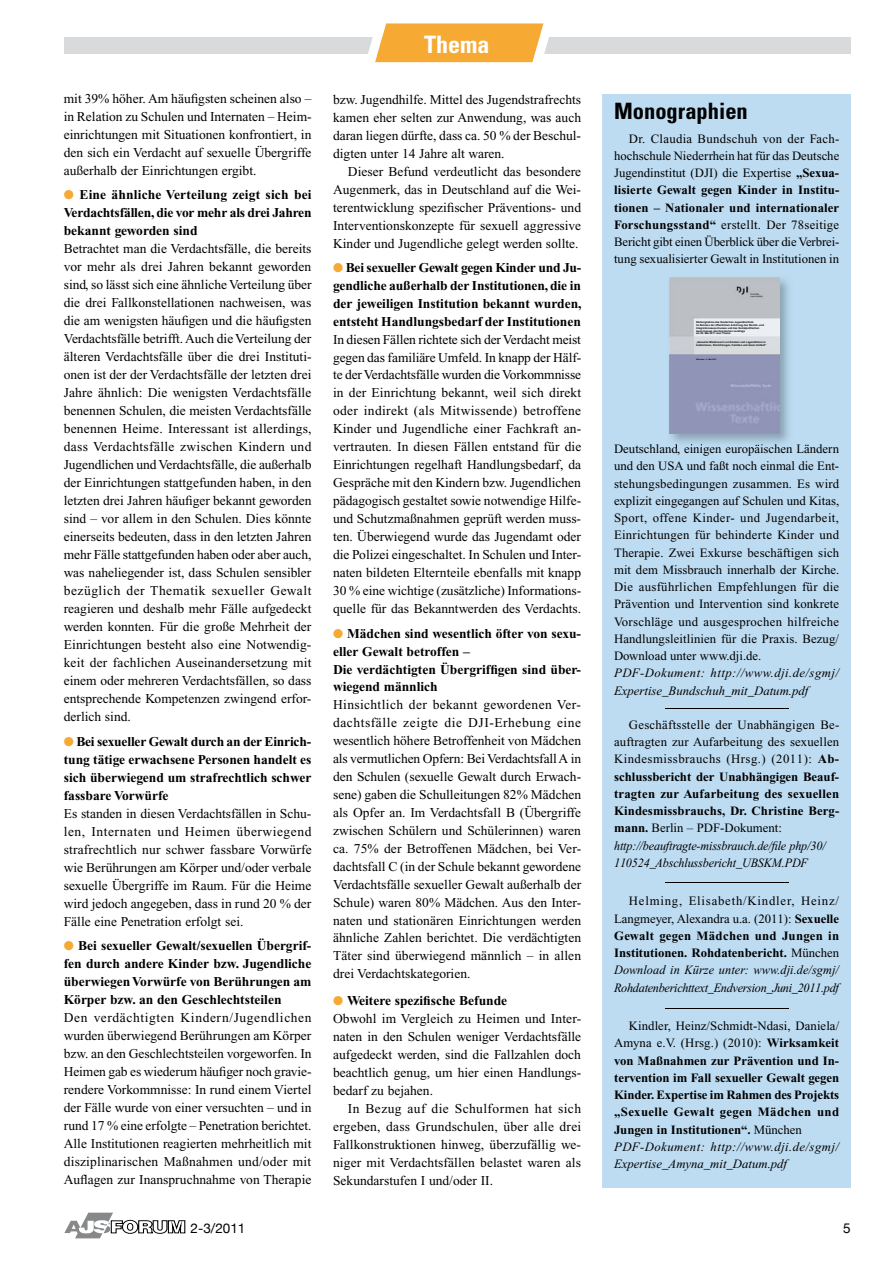
<style>
.page{position:relative;width:893px;height:1263px;background:#fff}
.page>*{position:absolute;margin:0;border:0;box-sizing:border-box;transform-origin:0 0}
.t1{font:700 condensed 24px "Univers";color:#fff}
.t2{font:700 condensed 22.5px "Univers";color:#000}
.t3{font:13.5px/18px "Times New Roman";color:#000;text-align:justify}
.t4{font:700 13.5px/18px "Times New Roman";color:#000;text-align:justify}
.t5{font:13.5px "Helvetica Neue";color:#000}
.t6{font:12.75px/17.2px "Times New Roman";letter-spacing:.005em;color:#000;text-align:justify}
.t7{font:700 12.75px/17.2px "Times New Roman";color:#000}
.t8{font:italic 12.75px/17.2px "Times New Roman";color:#000;text-align:justify;scale:.96 1}
.t9{font:italic 12.75px/17.2px "Times New Roman";color:#000}
.t10{font:700 2.55px/3px "Arial";color:#000}
.t11{font:700 2.55px/3px "Arial";color:#000}
.t12{font:700 1.8px "Arial";color:#000}
.s1{color:#f6aa34}
.s2{font-weight:700}
.s3{font-style:inherit}
.s4{font-style:italic}
.s5{font-style:normal}
.s6{font-weight:700;font-style:normal}
.s7{font-weight:400}
.s8{font-weight:400;font-style:italic}
</style>
<div class="page">
<div style="left:602px;top:94px;width:248px;height:1093px;background:#bddbf1"></div>
<img style="left:675px;top:444px;width:109px;height:3px">
<img style="left:669px;top:277px;width:111px;height:156px">
<hr style="left:665px;top:708px;width:124px;height:1px;background:#000">
<hr style="left:665px;top:882px;width:124px;height:1px;background:#000">
<hr style="left:665px;top:1009px;width:124px;height:1px;background:#000">
<svg style="left:64px;top:1212px;width:121px;height:26px"></svg>
<div style="left:64px;top:37px;width:786px;height:17px;background:#d9dadb"></div>
<svg style="left:368px;top:23px;width:181px;height:40px;background:#f6b753"></svg>
<p class="t3" style="left:64px;top:90px;width:249px">mit 39% höher. Am häufigsten scheinen also – in Relation zu Schulen und Internaten – Heim&shy;einrichtungen mit Situationen konfrontiert, in den sich ein Verdacht auf sexuelle Übergriffe außerhalb der Einrichtungen ergibt.</p>
<p class="t4" style="left:64px;top:186px;width:249px"><span class="s1">●</span> Eine ähnliche Verteilung zeigt sich bei Verdachtsfällen, die vor mehr als drei Jahren bekannt geworden sind</p>
<p class="t3" style="left:64px;top:240px;width:249px">Betrachtet man die Verdachtsfälle, die bereits vor mehr als drei Jahren bekannt geworden sind, so lässt sich eine ähnliche Verteilung über die drei Fallkonstellationen nachweisen, was die am wenigsten häufigen und die häufigsten Verdachtsfälle betrifft. Auch die Verteilung der älteren Verdachtsfälle über die drei Instituti&shy;onen ist der der Verdachtsfälle der letzten drei Jahre ähnlich: Die wenigsten Verdachtsfälle benennen Schulen, die meisten Verdachtsfälle benennen Heime. Interessant ist allerdings, dass Verdachtsfälle zwischen Kindern und Jugendlichen und Verdachtsfälle, die außerhalb der Einrichtungen stattgefunden haben, in den letzten drei Jahren häufiger bekannt geworden sind – vor allem in den Schulen. Dies könnte einerseits bedeuten, dass in den letzten Jahren mehr Fälle stattgefunden haben oder aber auch, was naheliegender ist, dass Schulen sensibler bezüglich der Thematik sexueller Gewalt reagieren und deshalb mehr Fälle aufgedeckt werden konnten. Für die große Mehrheit der Einrichtungen besteht also eine Notwendig&shy;keit der fachlichen Auseinandersetzung mit einem oder mehreren Verdachtsfällen, so dass entsprechende Kompetenzen zwingend erfor&shy;derlich sind.</p>
<p class="t4" style="left:64px;top:732px;width:249px"><span class="s1">●</span> Bei sexueller Gewalt durch an der Einrich&shy;tung tätige erwachsene Personen handelt es sich überwiegend um strafrechtlich schwer fassbare Vorwürfe</p>
<p class="t3" style="left:64px;top:804px;width:249px">Es standen in diesen Verdachtsfällen in Schu&shy;len, Internaten und Heimen überwiegend strafrechtlich nur schwer fassbare Vorwürfe wie Berührungen am Körper und/oder verbale sexuelle Übergriffe im Raum. Für die Heime wird jedoch angegeben, dass in rund 20 % der Fälle eine Penetration erfolgt sei.</p>
<p class="t4" style="left:64px;top:937px;width:249px"><span class="s1">●</span> Bei sexueller Gewalt/sexuellen Übergrif&shy;fen durch andere Kinder bzw. Jugendliche überwiegen Vorwürfe von Berührungen am Körper bzw. an den Geschlechtsteilen</p>
<p class="t3" style="left:64px;top:1009px;width:249px">Den verdächtigten Kindern/Jugendlichen wurden überwiegend Berührungen am Körper bzw. an den Geschlechtsteilen vorgeworfen. In Heimen gab es wiederum häufiger noch gravie&shy;rendere Vorkommnisse: In rund einem Viertel der Fälle wurde von einer versuchten – und in rund 17 % eine erfolgte – Penetration berichtet.<br>Alle Institutionen reagierten mehrheitlich mit disziplinarischen Maßnahmen und/oder mit Auflagen zur Inanspruchnahme von Therapie</p>
<p class="t5" style="left:191px;top:1220px;width:56px">2-3/2011</p>
<h1 class="t1" style="left:424px;top:29px;width:67px">Thema</h1>
<p class="t3" style="left:333px;top:91px;width:250px">bzw. Jugendhilfe. Mittel des Jugendstrafrechts kamen eher selten zur Anwendung, was auch daran liegen dürfte, dass ca. 50 % der Beschul&shy;digten unter 14 Jahre alt waren.</p>
<p class="t3" style="left:333px;top:162px;width:250px;text-indent:15px">Dieser Befund verdeutlicht das besondere Augenmerk, das in Deutschland auf die Wei&shy;terentwicklung spezifischer Präventions- und Interventionskonzepte für sexuell aggressive Kinder und Jugendliche gelegt werden sollte.</p>
<p class="t4" style="left:333px;top:258px;width:250px"><span class="s1">●</span> Bei sexueller Gewalt gegen Kinder und Ju&shy;gendliche außerhalb der Institutionen, die in der jeweiligen Institution bekannt wurden, entsteht Handlungsbedarf der Institutionen</p>
<p class="t3" style="left:333px;top:330px;width:250px">In diesen Fällen richtete sich der Verdacht meist gegen das familiäre Umfeld. In knapp der Hälf&shy;te der Verdachtsfälle wurden die Vorkommnisse in der Einrichtung bekannt, weil sich direkt oder indirekt (als Mitwissende) betroffene Kinder und Jugendliche einer Fachkraft an&shy;vertrauten. In diesen Fällen entstand für die Einrichtungen regelhaft Handlungsbedarf, da Gespräche mit den Kindern bzw. Jugendlichen pädagogisch gestaltet sowie notwendige Hilfe&shy;und Schutzmaßnahmen geprüft werden muss&shy;ten. Überwiegend wurde das Jugendamt oder die Polizei eingeschaltet. In Schulen und Inter&shy;naten bildeten Elternteile ebenfalls mit knapp 30 % eine wichtige (zusätzliche) Informations&shy;quelle für das Bekanntwerden des Verdachts.</p>
<p class="t4" style="left:333px;top:624px;width:250px;text-align:left"><span class="s1">●</span> Mädchen sind wesentlich öfter von sexu&shy;eller Gewalt betroffen –<br>Die verdächtigten Übergriffigen sind über&shy;wiegend männlich</p>
<p class="t3" style="left:333px;top:696px;width:250px">Hinsichtlich der bekannt gewordenen Ver&shy;dachtsfälle zeigte die DJI-Erhebung eine wesentlich höhere Betroffenheit von Mädchen als vermutlichen Opfern: Bei Verdachtsfall A in den Schulen (sexuelle Gewalt durch Erwach&shy;sene) gaben die Schulleitungen 82% Mädchen als Opfer an. Im Verdachtsfall B (Übergriffe zwischen Schülern und Schülerinnen) waren ca. 75% der Betroffenen Mädchen, bei Ver&shy;dachtsfall C (in der Schule bekannt gewordene Verdachtsfälle sexueller Gewalt außerhalb der Schule) waren 80% Mädchen. Aus den Inter&shy;naten und stationären Einrichtungen werden ähnliche Zahlen berichtet. Die verdächtigten Täter sind überwiegend männlich – in allen drei Verdachtskategorien.</p>
<p class="t3" style="left:333px;top:991px;width:250px;text-align:left"><span class="s1">●</span> <span class="s2">Weitere spezifische Befunde<br></span>Obwohl im Vergleich zu Heimen und Inter&shy;naten in den Schulen weniger Verdachtsfälle aufgedeckt werden, sind die Fallzahlen doch beachtlich genug, um hier einen Handlungs&shy;bedarf zu bejahen.</p>
<p class="t3" style="left:333px;top:1099px;width:250px;text-indent:15px">In Bezug auf die Schulformen hat sich ergeben, dass Grundschulen, über alle drei Fallkonstruktionen hinweg, überzufällig we&shy;niger mit Verdachtsfällen belastet waren als Sekundarstufen I und/oder II.</p>
<h2 class="t2" style="left:614px;top:97px;width:135px">Monographien</h2>
<p class="t6" style="left:614px;top:130px;width:227px;text-indent:15px">Dr. Claudia Bundschuh von der Fach&shy;hochschule Niederrhein hat für das Deutsche Jugendinstitut (DJI) die Expertise <span class="s2">„Sexua&shy;lisierte Gewalt gegen Kinder in Institu&shy;tionen – Nationaler und internationaler Forschungsstand“</span> erstellt. Der 78seitige Bericht gibt einen Überblick über die Verbrei&shy;tung sexualisierter Gewalt in Institutionen in</p>
<p class="t10" style="left:696px;top:320px;width:69px">Stellungnahme des Deutschen Jugendinstituts<br>im Rahmen der öffentlichen Anhörung des Rechts- und Integrationsausschusses und des Sozialpolitischen Ausschusses des Hessischen Landtags<br>am 25. Mai 2011 zum Thema</p>
<p class="t11" style="left:696px;top:340px;width:72px">„<span class="s3">Sexueller Missbrauch von Kindern und Jugendlichen in<br></span>Institutionen, Einrichtungen, Familien und deren Umfeld“</p>
<p class="t12" style="left:697px;top:358px;width:21px">München, 11. Mai 2011</p>
<p class="t6" style="left:614px;top:440px;width:227px">Deutschland, einigen europäischen Ländern und den USA und faßt noch einmal die Ent&shy;stehungsbedingungen zusammen. Es wird explizit eingegangen auf Schulen und Kitas, Sport, offene Kinder- und Jugendarbeit, Einrichtungen für behinderte Kinder und Therapie. Zwei Exkurse beschäftigen sich mit dem Missbrauch innerhalb der Kirche.<br>Die ausführlichen Empfehlungen für die Prävention und Intervention sind konkrete Vorschläge und ausgesprochen hilfreiche Handlungsleitlinien für die Praxis. Bezug/ Download unter www.dji.de.</p>
<p class="t9" style="left:614px;top:664px;width:226px">PDF-Dokument: http://www.dji.de/sgmj/<br>Expertise_Bundschuh_mit_Datum.pdf</p>
<p class="t6" style="left:614px;top:716px;width:227px;text-align:left;text-indent:15px">Geschäftsstelle der Unabhängigen Be&shy;auftragten zur Aufarbeitung des sexuellen Kindesmissbrauchs (Hrsg.) (2011): <span class="s2">Ab&shy;schlussbericht der Unabhängigen Beauf&shy;tragten zur Aufarbeitung des sexuellen Kindesmissbrauchs, Dr. Christine Berg&shy;mann.</span> Berlin – PDF-Dokument: <span class="s4">http://beauftragte-missbrauch.de/file php/30/ 110524_Abschlussbericht_UBSKM.PDF</span></p>
<p class="t8" style="left:614px;top:892px;width:236px;text-indent:15px"><span class="s5">Helming, Elisabeth/Kindler, Heinz/ Langmeyer, Alexandra u.a. (2011):</span> <span class="s6">Sexuelle Gewalt gegen Mädchen und Jungen in Institutionen. Rohdatenbericht.</span> <span class="s5">München </span>Download in Kürze unter: www.dji.de/sgmj/ Rohdatenberichttext_Endversion_Juni_2011.pdf</p>
<p class="t7" style="left:614px;top:1017px;width:227px;text-indent:15px"><span class="s7">Kindler, Heinz/Schmidt-Ndasi, Daniela/ Amyna e.V. (Hrsg.) (2010):</span> Wirksamkeit von Maßnahmen zur Prävention und In&shy;tervention im Fall sexueller Gewalt gegen Kinder. Expertise im Rahmen des Projekts „Sexuelle Gewalt gegen Mädchen und Jungen in Institutionen“. <span class="s7">München </span><span class="s8">PDF-Dokument: http://www.dji.de/sgmj/ Expertise_Amyna_mit_Datum.pdf</span></p>
<p class="t5" style="left:843px;top:1220px;width:9px">5</p>
</div>
